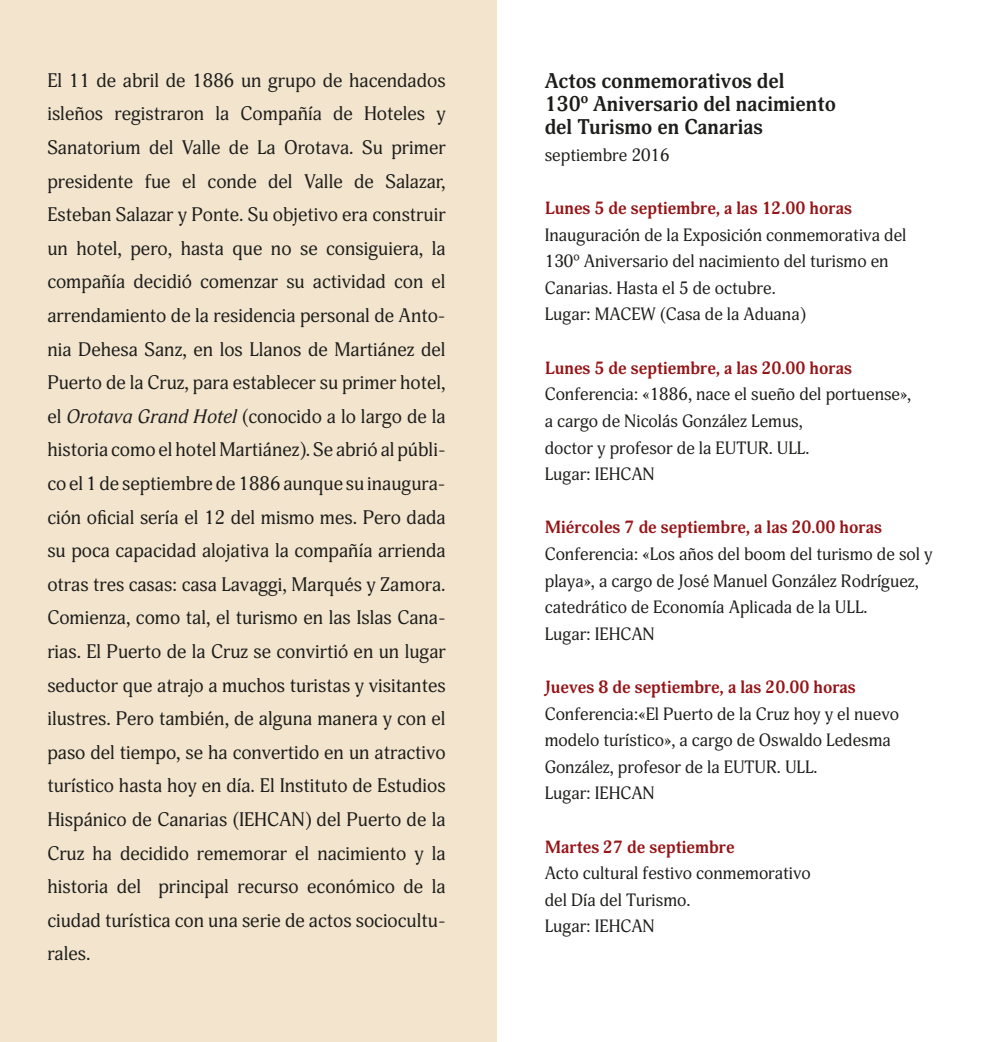
<style>
.page{position:relative;width:993px;height:1042px;background:#fff}
.page>*{position:absolute;margin:0;border:0;box-sizing:border-box;transform-origin:0 0}
.t1{font:700 21px/23.1px "Adonis";color:#1d1d1b}
.t2{font:19.25px/33.6px "Adonis";color:#1d1d1b;text-align:justify}
.t3{font:17.5px/26.6px "Adonis";color:#1d1d1b}
.t4{font:700 17.5px "Adonis";color:#961417}
.s1{font-style:italic}
</style>
<div class="page">
<div style="left:0;top:0;width:496px;height:1042px;background:#f2e4cd"></div>
<p class="t2" style="left:47px;top:64px;width:400px">El 11 de abril de 1886 un grupo de hacendados isleños registraron la Compañía de Hoteles y Sanatorium del Valle de La Orotava. Su primer presidente fue el conde del Valle de Salazar, Esteban Salazar y Ponte. Su objetivo era construir un hotel, pero, hasta que no se consiguiera, la compañía decidió comenzar su actividad con el arrendamiento de la residencia personal de Anto&shy;nia Dehesa Sanz, en los Llanos de Martiánez del Puerto de la Cruz, para establecer su primer hotel, el <span class="s1">Orotava Grand Hotel</span> (conocido a lo largo de la historia como el hotel Martiánez). Se abrió al públi&shy;co el 1 de septiembre de 1886 aunque su inaugura&shy;ción oficial sería el 12 del mismo mes. Pero dada su poca capacidad alojativa la compañía arrienda otras tres casas: casa Lavaggi, Marqués y Zamora.<br>Comienza, como tal, el turismo en las Islas Cana&shy;rias. El Puerto de la Cruz se convirtió en un lugar seductor que atrajo a muchos turistas y visitantes ilustres. Pero también, de alguna manera y con el paso del tiempo, se ha convertido en un atractivo turístico hasta hoy en día. El Instituto de Estudios Hispánico de Canarias (IEHCAN) del Puerto de la Cruz ha decidido rememorar el nacimiento y la historia del principal recurso económico de la ciudad turística con una serie de actos sociocultu&shy;rales.</p>
<p class="t1" style="left:544px;top:70px;width:292px">Actos conmemorativos del<br>130º Aniversario del nacimiento del Turismo en Canarias</p>
<p class="t3" style="left:544px;top:142px;width:126px">septiembre 2016</p>
<p class="t4" style="left:544px;top:198px;width:308px">Lunes 5 de septiembre, a las 12.00 horas</p>
<p class="t3" style="left:544px;top:222px;width:363px">Inauguración de la Exposición conmemorativa del 130º Aniversario del nacimiento del turismo en Canarias. Hasta el 5 de octubre.<br>Lugar: MACEW (Casa de la Aduana)</p>
<p class="t4" style="left:544px;top:357px;width:308px">Lunes 5 de septiembre, a las 20.00 horas</p>
<p class="t3" style="left:544px;top:381px;width:368px">Conferencia: «1886, nace el sueño del portuense», a cargo de Nicolás González Lemus,<br>doctor y profesor de la EUTUR. ULL.<br>Lugar: IEHCAN</p>
<p class="t4" style="left:544px;top:517px;width:338px">Miércoles 7 de septiembre, a las 20.00 horas</p>
<p class="t3" style="left:544px;top:541px;width:389px">Conferencia: «Los años del boom del turismo de sol y playa», a cargo de José Manuel González Rodríguez, catedrático de Economía Aplicada de la ULL.<br>Lugar: IEHCAN</p>
<p class="t4" style="left:544px;top:677px;width:312px">Jueves 8 de septiembre, a las 20.00 horas</p>
<p class="t3" style="left:544px;top:701px;width:356px">Conferencia:«El Puerto de la Cruz hoy y el nuevo modelo turístico», a cargo de Oswaldo Ledesma González, profesor de la EUTUR. ULL.<br>Lugar: IEHCAN</p>
<p class="t4" style="left:544px;top:836px;width:191px">Martes 27 de septiembre</p>
<p class="t3" style="left:544px;top:860px;width:267px">Acto cultural festivo conmemorativo del Día del Turismo.<br>Lugar: IEHCAN</p>
</div>
